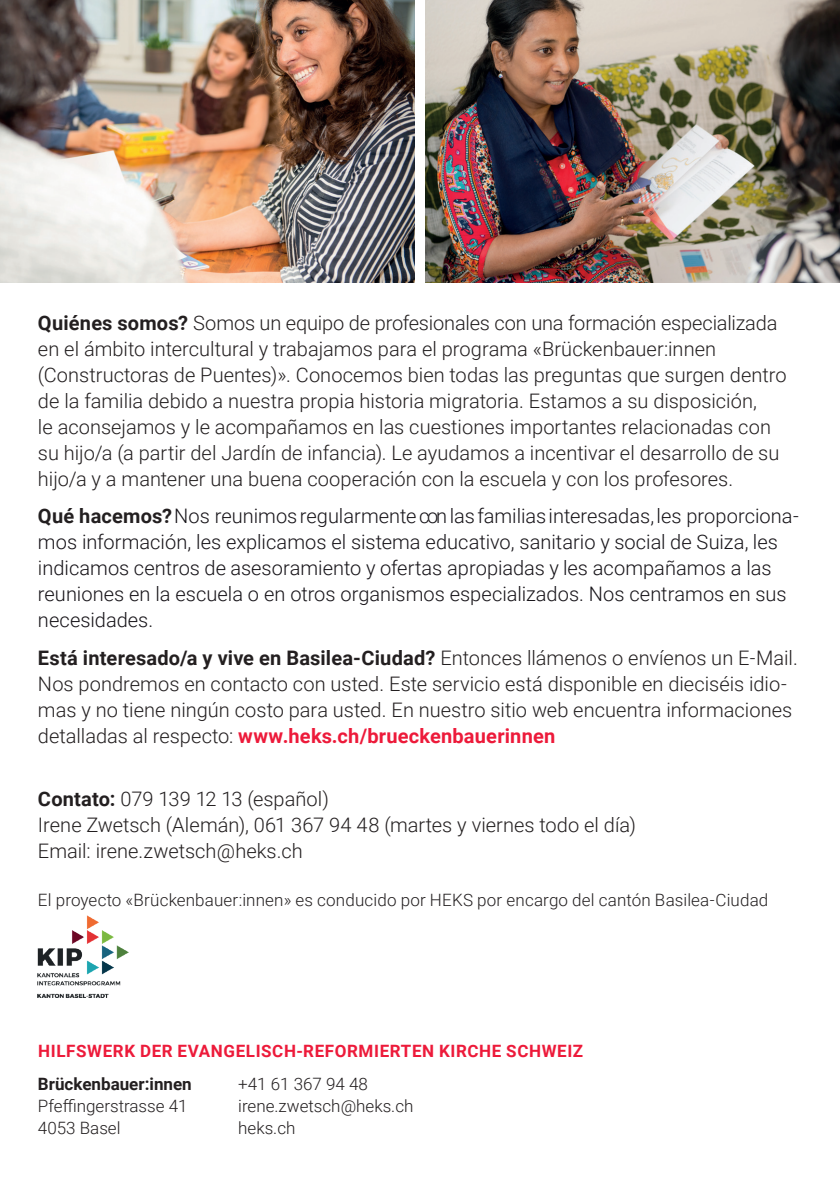
<style>
.page{position:relative;width:840px;height:1191px;background:#fff}
.page>*{position:absolute;margin:0;border:0;box-sizing:border-box;transform-origin:0 0}
.t1{font:300 20px/26px "Roboto";color:#231f20}
.t2{font:300 20px/26px "Roboto";color:#171419}
.t3{font:300 17px "Roboto";color:#231f20}
.t4{font:700 17px "Roboto";letter-spacing:.035em;color:#ed1a3a}
.t5{font:700 17px "Roboto";color:#231f20}
.s1{font-weight:700}
.s2{font-weight:700;color:#231f20}
.s3{color:#231f20}
.s4{font-weight:700;color:#ed1a3a}
</style>
<div class="page">
<img style="left:0;top:0;width:414px;height:283px">
<img style="left:425px;top:0;width:414px;height:283px">
<img style="left:38px;top:916px;width:90px;height:82px">
<p class="t1" style="left:38px;top:309px;width:749px"><span class="s1">Quiénes somos?</span> Somos un equipo de profesionales con una formación especializada en el ámbito intercultural y trabajamos para el programa «Brückenbauer:innen (Constructoras de Puentes)». Conocemos bien todas las preguntas que surgen dentro de la familia debido a nuestra propia historia migratoria. Estamos a su disposición,<br>le aconsejamos y le acompañamos en las cuestiones importantes relacionadas con su hijo/a (a partir del Jardín de infancia). Le ayudamos a incentivar el desarrollo de su hijo/a y a mantener una buena cooperación con la escuela y con los profesores.</p>
<p class="t2" style="left:38px;top:502px;width:762px"><span class="s2">Qué hacemos?</span> Nos reunimos regularmente con las familias interesadas, les proporciona&shy;mos información, les explicamos el sistema educativo, sanitario y social de Suiza, les <span class="s3">i</span>ndicamos centros de asesoramiento y ofertas apropiadas y les acompañamos a las reuniones en la escuela o en otros organismos especializados. Nos centramos en sus necesidades.</p>
<p class="t1" style="left:38px;top:643px;width:761px"><span class="s1">Está interesado/a y vive en Basilea-Ciudad?</span> Entonces llámenos o envíenos un E-Mail.<br>Nos pondremos en contacto con usted. Este servicio está disponible en dieciséis idio&shy;mas y no tiene ningún costo para usted. En nuestro sitio web encuentra informaciones detalladas al respecto: <span class="s4">www.heks.ch/brueckenbauerinnen</span></p>
<p class="t1" style="left:38px;top:785px;width:599px"><span class="s1">Contato:</span> 079 139 12 13 (español)<br>Irene Zwetsch (Alemán), 061 367 94 48 (martes y viernes todo el día)<br>Email: irene.zwetsch@heks.ch</p>
<p class="t3" style="left:38px;top:888px;width:731px">El proyecto «Brückenbauer:innen» es conducido por HEKS por encargo del cantón Basilea-Ciudad</p>
<p class="t4" style="left:38px;top:1039px;width:546px">HILFSWERK DER EVANGELISCH-REFORMIERTEN KIRCHE SCHWEIZ</p>
<p class="t5" style="left:38px;top:1072px;width:155px">Brückenbauer:innen</p>
<p class="t3" style="left:238px;top:1072px;width:131px">+41 61 367 94 48</p>
<p class="t3" style="left:38px;top:1094px;width:151px">Pfeffingerstrasse 41</p>
<p class="t3" style="left:238px;top:1094px;width:177px">irene.zwetsch@heks.ch</p>
<p class="t3" style="left:38px;top:1116px;width:84px">4053 Basel</p>
<p class="t3" style="left:238px;top:1116px;width:59px">heks.ch</p>
</div>
